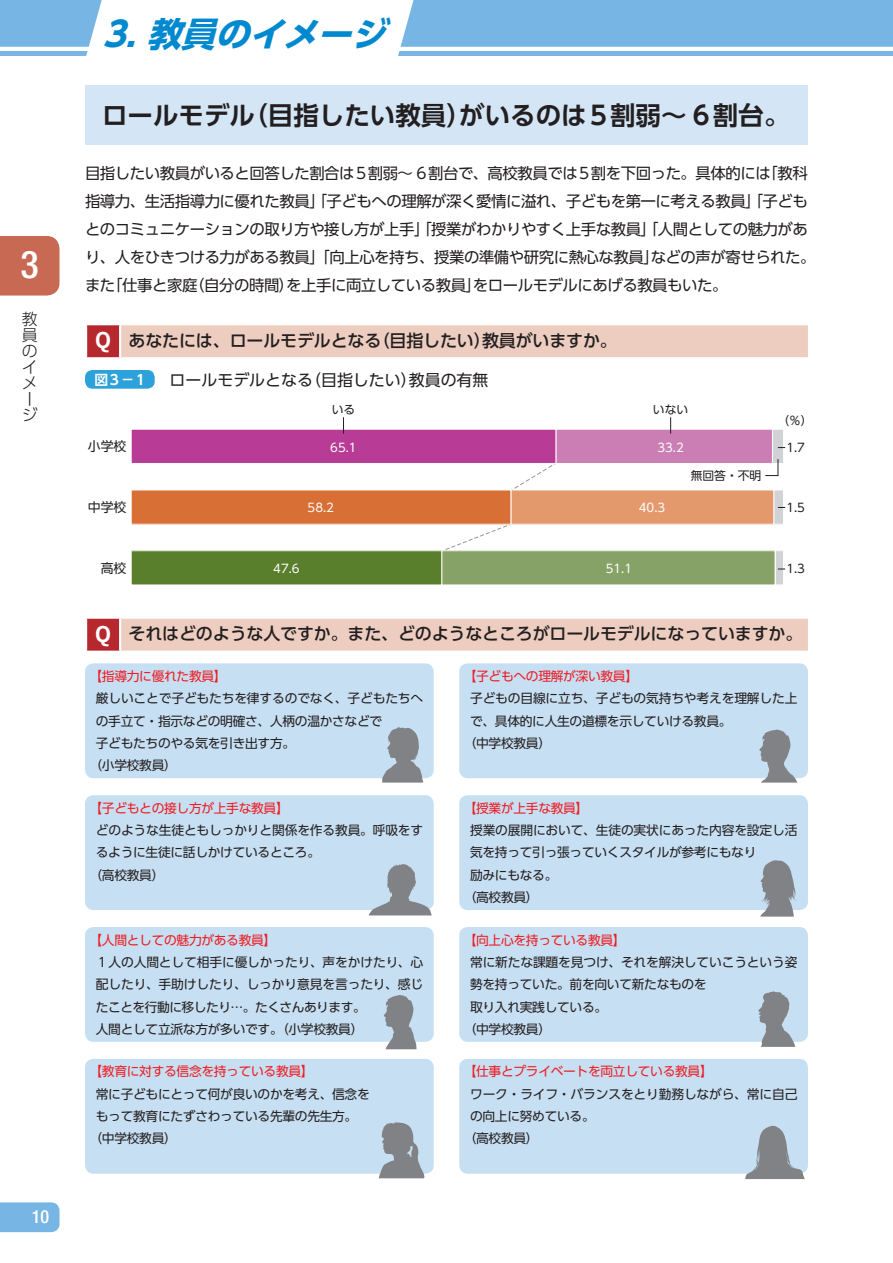
<style>
.page{position:relative;width:893px;height:1263px;background:#fff}
.page>*{position:absolute;margin:0;border:0;box-sizing:border-box;transform-origin:0 0}
._01_タイトル{font:500 condensed 38.25px "Helvetica Neue LT Std";color:#fff}
._02_キャッチ{font:italic 700 34.05px "UD Shin Go Pro";color:#0089cf}
._02_キャッチ-2{font:700 25.5px "UD Shin Go Pro De";color:#231f20}
.t1{font:700 21.3px "News Gothic";color:#fff}
.t2{font:500 condensed 18px "Helvetica Neue LT Std";color:#fff}
.t3{font:17.1px "Koz Go Pro";color:#231f20}
._04_Q設問文{font:500 16.95px "UD Shin Go Pro";letter-spacing:-.01em;color:#231f20}
._05_図タイトル{font:15.9px "UD Shin Go Pro";color:#231f20}
._01_タイトル-2{font:300 15.9px/15.9px "UD Shin Go Pro";color:#231f20}
._03_解説{font:15.45px/27.9px "UD Shin Go Pro";letter-spacing:-.03em;color:#231f20}
.t4{font:700 13.8px "UD Shin Go Pro De";color:#fff}
.t5{font:12.9px "UD Shin Go Pro";color:#231f20}
.t6{font:12.75px/22.4px "UD Shin Go Pro";letter-spacing:-.025em;color:#231f20}
.t7{font:12.75px "UD Shin Go Pro";letter-spacing:-.025em;color:#ee1d23}
.t8{font:11.7px "UD Shin Go Pro";color:#fff}
.t9{font:11.7px "UD Shin Go Pro";color:#231f20}
</style>
<div class="page">
<div style="left:0;top:0;width:893px;height:55px;background:#77b6e4"></div>
<div style="left:85px;top:0;width:328px;height:56px;background:#fff"></div>
<hr style="left:0;top:47px;width:893px;height:4px;background:#fff">
<div style="left:0;top:1202px;width:60px;height:30px;background:#77b6e4"></div>
<svg style="left:441px;top:464px;width:116px;height:86px"></svg>
<div style="left:772px;top:429px;width:11px;height:34px;background:#d1d2d4"></div>
<div style="left:772px;top:429px;width:12px;height:35px;border:1px solid #fff"></div>
<div style="left:774px;top:490px;width:9px;height:34px;background:#d1d2d4"></div>
<div style="left:773px;top:490px;width:11px;height:34px;border:1px solid #fff"></div>
<div style="left:775px;top:551px;width:8px;height:34px;background:#d1d2d4"></div>
<div style="left:775px;top:550px;width:9px;height:35px;border:1px solid #fff"></div>
<div style="left:556px;top:429px;width:216px;height:34px;background:#cb7eb4"></div>
<div style="left:555px;top:429px;width:218px;height:35px;border:1px solid #fff"></div>
<div style="left:511px;top:490px;width:263px;height:34px;background:#e4996d"></div>
<div style="left:442px;top:551px;width:333px;height:34px;background:#87a267"></div>
<div style="left:441px;top:550px;width:334px;height:35px;border:1px solid #fff"></div>
<div style="left:131px;top:429px;width:425px;height:34px;background:#b83b96"></div>
<div style="left:131px;top:429px;width:425px;height:35px;border:1px solid #fff"></div>
<div style="left:131px;top:490px;width:380px;height:34px;background:#d87036"></div>
<div style="left:131px;top:551px;width:311px;height:34px;background:#597f2d"></div>
<div style="left:131px;top:550px;width:311px;height:35px;border:1px solid #fff"></div>
<svg style="left:343px;top:417px;width:1px;height:17px"></svg>
<svg style="left:670px;top:417px;width:1px;height:17px"></svg>
<svg style="left:765px;top:459px;width:13px;height:17px"></svg>
<div style="left:85px;top:370px;width:70px;height:19px;background:#2ca1da;border-radius:8px"></div>
<div style="left:86px;top:324px;width:34px;height:34px;background:#b7282e"></div>
<div style="left:120px;top:324px;width:689px;height:34px;background:#edcdc0"></div>
<hr style="left:85px;top:323px;width:35px;height:2px;background:#fff">
<hr style="left:85px;top:325px;width:2px;height:32px;background:#fff">
<hr style="left:120px;top:323px;width:690px;height:2px;background:#fff">
<hr style="left:119px;top:325px;width:2px;height:32px;background:#fff">
<hr style="left:808px;top:325px;width:2px;height:32px;background:#fff">
<hr style="left:85px;top:357px;width:35px;height:2px;background:#fff">
<hr style="left:120px;top:357px;width:690px;height:2px;background:#fff">
<div style="left:85px;top:85px;width:723px;height:60px;background:#d4e6f6"></div>
<div style="left:85px;top:663px;width:349px;height:115px;background:#c7dff2;border-radius:9px"></div>
<div style="left:459px;top:663px;width:349px;height:115px;background:#c7dff2;border-radius:9px"></div>
<div style="left:85px;top:795px;width:349px;height:115px;background:#c7dff2;border-radius:9px"></div>
<div style="left:459px;top:795px;width:349px;height:115px;background:#c7dff2;border-radius:9px"></div>
<div style="left:85px;top:927px;width:349px;height:115px;background:#c7dff2;border-radius:9px"></div>
<div style="left:459px;top:927px;width:349px;height:115px;background:#c7dff2;border-radius:9px"></div>
<div style="left:85px;top:1059px;width:349px;height:115px;background:#c7dff2;border-radius:9px"></div>
<div style="left:459px;top:1059px;width:349px;height:115px;background:#c7dff2;border-radius:9px"></div>
<svg style="left:382px;top:727px;width:41px;height:56px"></svg>
<div style="left:86px;top:618px;width:34px;height:34px;background:#b7282e"></div>
<div style="left:120px;top:618px;width:689px;height:34px;background:#edcdc0"></div>
<hr style="left:85px;top:617px;width:35px;height:2px;background:#fff">
<hr style="left:85px;top:619px;width:2px;height:32px;background:#fff">
<hr style="left:120px;top:617px;width:690px;height:2px;background:#fff">
<hr style="left:119px;top:619px;width:2px;height:32px;background:#fff">
<hr style="left:808px;top:619px;width:2px;height:32px;background:#fff">
<hr style="left:85px;top:651px;width:35px;height:2px;background:#fff">
<hr style="left:120px;top:651px;width:690px;height:2px;background:#fff">
<svg style="left:758px;top:991px;width:37px;height:56px"></svg>
<svg style="left:384px;top:995px;width:32px;height:54px"></svg>
<svg style="left:379px;top:1122px;width:46px;height:56px"></svg>
<svg style="left:760px;top:860px;width:36px;height:56px"></svg>
<svg style="left:369px;top:864px;width:63px;height:51px"></svg>
<svg style="left:759px;top:730px;width:38px;height:53px"></svg>
<svg style="left:745px;top:1125px;width:60px;height:54px"></svg>
<div style="left:0;top:236px;width:60px;height:60px;background:#c86954"></div>
<p class="_01_タイトル" style="left:21px;top:242px;width:19px">3</p>
<p class="_01_タイトル-2" style="left:22px;top:310px;width:17px">教員のイメージ</p>
<h3 class="t2" style="left:32px;top:1206px;width:19px">10</h3>
<p class="_02_キャッチ" style="left:103px;top:6px;width:298px">3.教員のイメージ</p>
<p class="_02_キャッチ-2" style="left:102px;top:94px;width:689px">ロールモデル（目指したい教員）がいるのは5割弱～ 6割台。</p>
<p class="_03_解説" style="left:85px;top:159px;width:732px">目指したい教員がいると回答した割合は5割弱～ 6割台で、高校教員では5割を下回った。具体的には「教科指導力、生活指導力に優れた教員」「子どもへの理解が深く愛情に溢れ、子どもを第一に考える教員」「子どもとのコミュニケーションの取り方や接し方が上手」「授業がわかりやすく上手な教員」「人間としての魅力があり、人をひきつける力がある教員」「向上心を持ち、授業の準備や研究に熱心な教員」などの声が寄せられた。また「仕事と家庭（自分の時間）を上手に両立している教員」をロールモデルにあげる教員もいた。</p>
<p class="t1" style="left:95px;top:327px;width:17px">Q</p>
<p class="_04_Q設問文" style="left:129px;top:326px;width:490px">あなたには、ロールモデルとなる（目指したい）教員がいますか。</p>
<p class="t4" style="left:94px;top:368px;width:53px">図3−1</p>
<p class="_05_図タイトル" style="left:170px;top:367px;width:320px">ロールモデルとなる（目指したい）教員の有無</p>
<p class="t9" style="left:332px;top:400px;width:25px">いる</p>
<p class="t9" style="left:653px;top:400px;width:37px">いない</p>
<p class="t5" style="left:88px;top:436px;width:40px">小学校</p>
<p class="t8" style="left:330px;top:438px;width:28px">65.1</p>
<p class="t8" style="left:657px;top:438px;width:28px">33.2</p>
<p class="t9" style="left:691px;top:466px;width:72px">無回答・不明</p>
<p class="t5" style="left:88px;top:497px;width:40px">中学校</p>
<p class="t5" style="left:101px;top:558px;width:27px">高校</p>
<p class="t8" style="left:308px;top:498px;width:28px">58.2</p>
<p class="t8" style="left:639px;top:498px;width:28px">40.3</p>
<p class="t8" style="left:273px;top:559px;width:28px">47.6</p>
<p class="t8" style="left:606px;top:559px;width:28px">51.1</p>
<p class="t9" style="left:777px;top:411px;width:37px">（％）</p>
<p class="t9" style="left:786px;top:438px;width:20px">1.7</p>
<p class="t9" style="left:786px;top:498px;width:20px">1.5</p>
<p class="t9" style="left:786px;top:559px;width:20px">1.3</p>
<p class="t1" style="left:95px;top:621px;width:17px">Q</p>
<p class="_04_Q設問文" style="left:129px;top:620px;width:675px">それはどのような人ですか。また、どのようなところがロールモデルになっていますか。</p>
<p class="t7" style="left:90px;top:666px;width:139px">【指導力に優れた教員】</p>
<p class="t6" style="left:96px;top:687px;width:329px">厳しいことで子どもたちを律するのでなく、子どもたちへの手立て・指示などの明確さ、人柄の温かさなどで</p>
<p class="t6" style="left:96px;top:731px;width:201px">子どもたちのやる気を引き出す方。</p>
<p class="t6" style="left:90px;top:754px;width:89px">（小学校教員）</p>
<p class="t7" style="left:90px;top:798px;width:201px">【子どもとの接し方が上手な教員】</p>
<p class="t6" style="left:96px;top:819px;width:329px">どのような生徒ともしっかりと関係を作る教員。呼吸をするように生徒に話しかけているところ。</p>
<p class="t6" style="left:90px;top:863px;width:76px">（高校教員）</p>
<p class="t7" style="left:464px;top:666px;width:176px">【子どもへの理解が深い教員】</p>
<p class="t6" style="left:470px;top:687px;width:329px">子どもの目線に立ち、子どもの気持ちや考えを理解した上で、具体的に人生の道標を示していける教員。</p>
<p class="t6" style="left:464px;top:731px;width:89px">（中学校教員）</p>
<p class="t7" style="left:464px;top:798px;width:126px">【授業が上手な教員】</p>
<p class="t6" style="left:470px;top:819px;width:329px">授業の展開において、生徒の実状にあった内容を設定し活気を持って引っ張っていくスタイルが参考にもなり</p>
<p class="t6" style="left:470px;top:863px;width:89px">励みにもなる。</p>
<p class="t6" style="left:464px;top:886px;width:76px">（高校教員）</p>
<p class="t7" style="left:90px;top:929px;width:188px">【人間としての魅力がある教員】</p>
<p class="t6" style="left:96px;top:950px;width:329px;text-align:justify">１人の人間として相手に優しかったり、声をかけたり、心配したり、手助けしたり、しっかり意見を言ったり、感じたことを行動に移したり…。たくさんあります。</p>
<p class="t6" style="left:96px;top:1017px;width:269px">人間として立派な方が多いです。（小学校教員）</p>
<p class="t7" style="left:464px;top:929px;width:163px">【向上心を持っている教員】</p>
<p class="t6" style="left:470px;top:950px;width:329px">常に新たな課題を見つけ、それを解決していこうという姿勢を持っていた。前を向いて新たなものを</p>
<p class="t6" style="left:470px;top:995px;width:139px">取り入れ実践している。</p>
<p class="t6" style="left:464px;top:1017px;width:89px">（中学校教員）</p>
<p class="t3" style="left:131px;top:1006px;width:11px">0</p>
<p class="t3" style="left:257px;top:1006px;width:20px">20</p>
<p class="t3" style="left:518px;top:1006px;width:20px">60</p>
<p class="t7" style="left:90px;top:1061px;width:226px">【教育に対する信念を持っている教員】</p>
<p class="t6" style="left:96px;top:1082px;width:275px">常に子どもにとって何が良いのかを考え、信念を</p>
<p class="t6" style="left:96px;top:1105px;width:263px">もって教育にたずさわっている先輩の先生方。</p>
<p class="t6" style="left:90px;top:1127px;width:89px">（中学校教員）</p>
<p class="t7" style="left:464px;top:1061px;width:251px">【仕事とプライベートを両立している教員】</p>
<p class="t6" style="left:470px;top:1082px;width:329px">ワーク・ライフ・バランスをとり勤務しながら、常に自己の向上に努めている。</p>
<p class="t6" style="left:464px;top:1127px;width:76px">（高校教員）</p>
</div>
